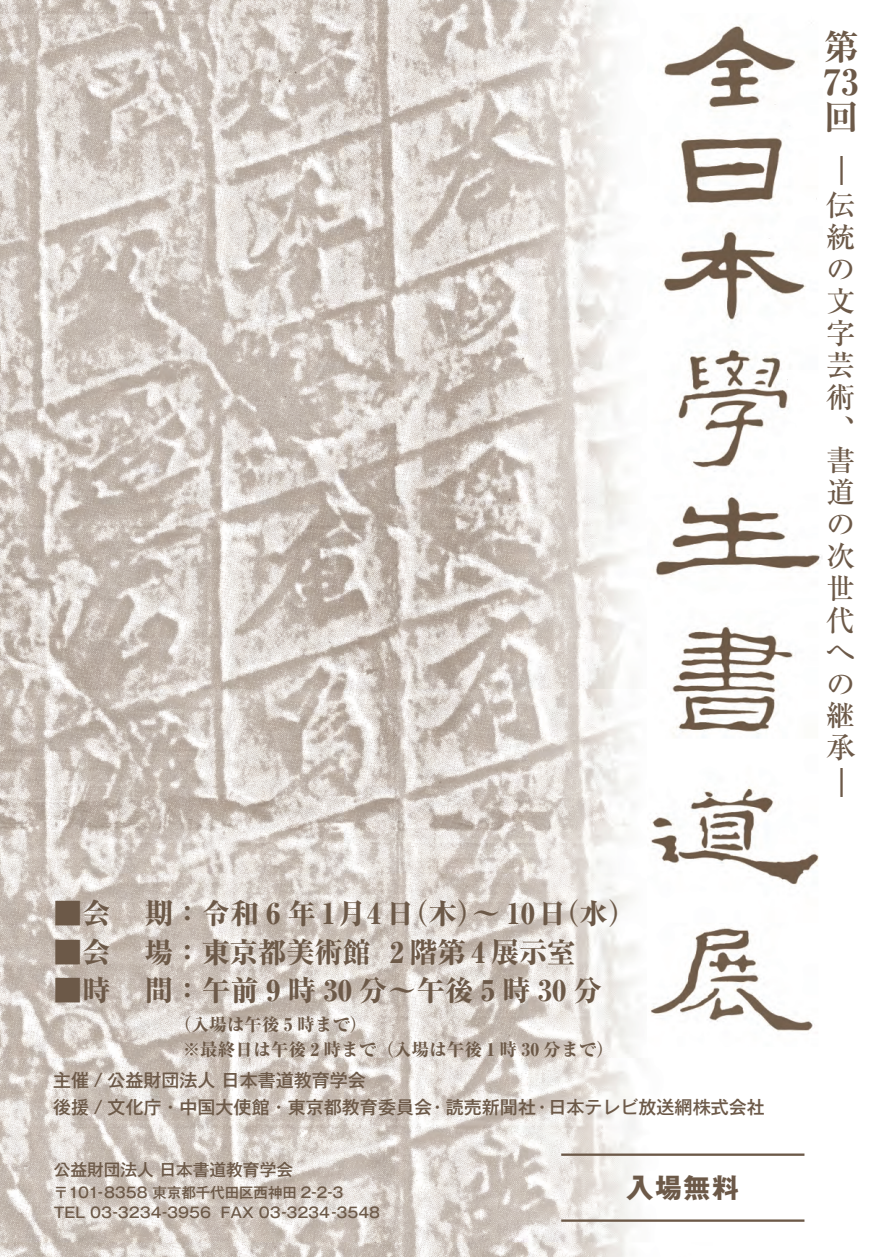
<style>
.page{position:relative;width:888px;height:1257px;background:#fff}
.page>*{position:absolute;margin:0;border:0;box-sizing:border-box;transform-origin:0 0}
.t1{font:700 expanded 35.1px "Ryumin Pro";color:#6c5948}
.t2{font:500 28.95px/31.8px "Ryumin Pro";color:#6c5948;text-align:justify}
.t3{font:800 28.65px/38.7px "Ryumin Pro";letter-spacing:-.005em;color:#6c5948}
.t4{font:700 26.85px "Gothic MB101 Pro";color:#6c5948}
.t5{font:500 18px "Gothic MB101 Pro";color:#6c5948}
.t6{font:800 17.55px/25px "Ryumin Pro";color:#6c5948}
.t7{font:500 16.65px "Gothic MB101 Pro";color:#6c5948}
.t8{font:500 14.4px/19.6px "Gothic MB101 Pro";color:#6c5948}
</style>
<div class="page">
<img style="left:0;top:0;width:805px;height:1257px">
<img style="left:647px;top:13px;width:175px;height:1034px">
<hr style="left:561px;top:1153px;width:243px;height:3px;background:#6c5948">
<hr style="left:561px;top:1219px;width:243px;height:3px;background:#6c5948">
<p class="t3" style="left:390px;top:892px;width:248px;text-indent:-336px">■会　期：令和 6 年 月1 4 （日木）～ 10 （日水(<br>2 階第 4 展示室</p>
<p class="t3" style="left:54px;top:930px;width:319px">■会　場：東京都美術館</p>
<p class="t3" style="left:54px;top:969px;width:550px">■時　間：午前 9 時 30 分～午後 5 時 30 分</p>
<p class="t6" style="left:183px;top:1010px;width:433px;text-indent:-9px">（入場は午後 5 時まで(<br>※最終日は午後 2 時まで（入場は午後 1 時 30 分まで(</p>
<p class="t5" style="left:53px;top:1065px;width:314px">主催 / 公益財団法人日本書道教育学会</p>
<p class="t5" style="left:548px;top:1092px;width:218px">日本テレビ放送網株式会社</p>
<p class="t5" style="left:53px;top:1092px;width:380px">後援 / 文化庁・中国大使館・東京都教育委員会</p>
<p class="t5" style="left:428px;top:1092px;width:109px">・読売新聞社</p>
<p class="t5" style="left:533px;top:1092px;width:20px">・</p>
<p class="t7" style="left:54px;top:1155px;width:241px">公益財団法人日本書道教育学会</p>
<p class="t8" style="left:54px;top:1181px;width:291px">〒101-8358 東京都千代田区西神田 2-2-3<br>TEL 03-3234-3956</p>
<p class="t8" style="left:221px;top:1200px;width:161px">FAX 03-3234-3548</p>
<p class="t4" style="left:626px;top:1165px;width:114px">入場無料</p>
<p class="t1" style="left:823px;top:19px;width:35px">第</p>
<p class="t1" style="left:823px;top:54px;width:37px">73</p>
<p class="t1" style="left:823px;top:89px;width:34px">回</p>
<p class="t2" style="left:863px;top:156px;width:30px;rotate:90deg">̶</p>
<p class="t2" style="left:826px;top:187px;width:29px">伝統の文字芸術</p>
<p class="t2" style="left:826px;top:411px;width:28px">、</p>
<p class="t2" style="left:826px;top:442px;width:30px">書道の次世代への継承</p>
<p class="t2" style="left:863px;top:767px;width:30px;rotate:90deg">̶</p>
</div>
